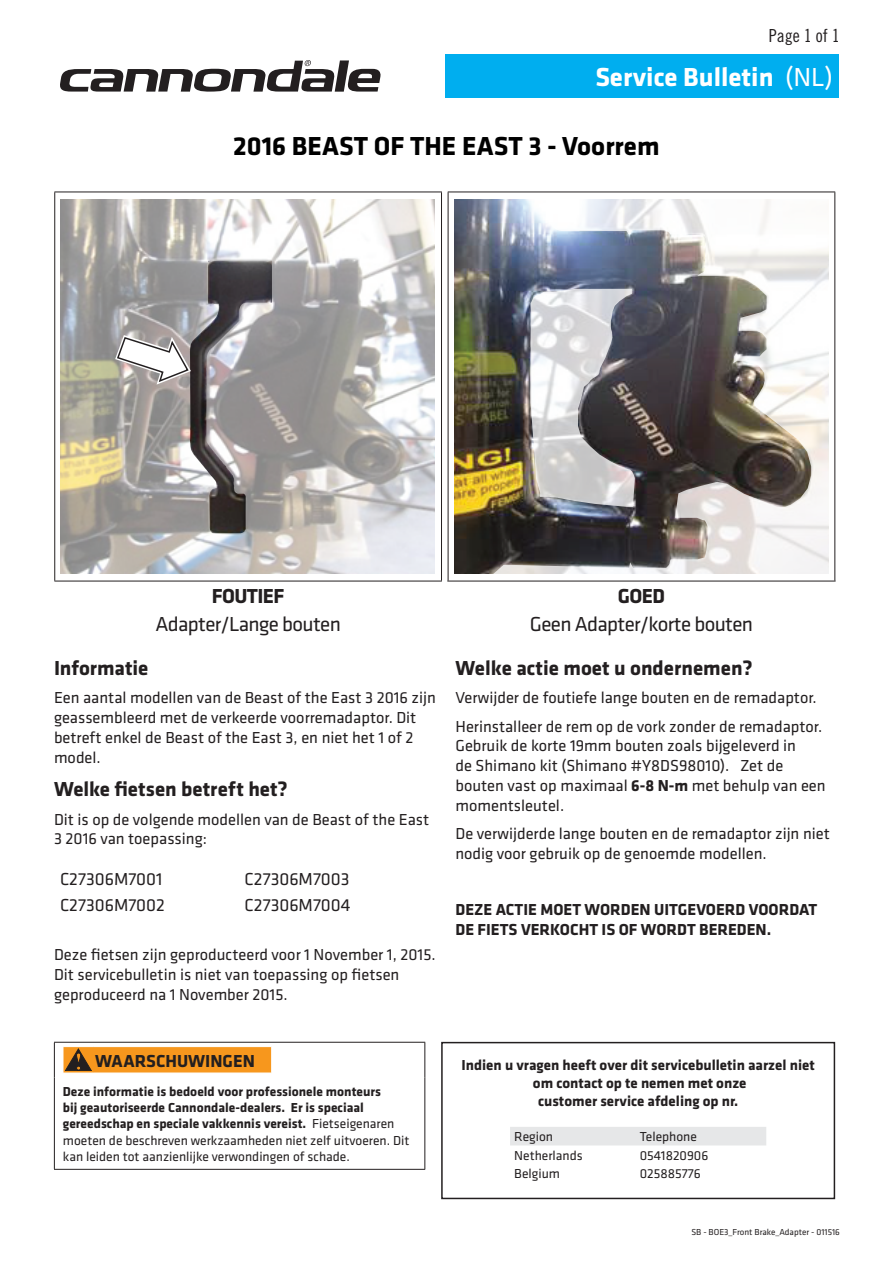
<style>
.page{position:relative;width:893px;height:1263px;background:#fff}
.page>*{position:absolute;margin:0;border:0;box-sizing:border-box;transform-origin:0 0}
.t1{font:700 27px "Klavika Basic";color:#000}
.t2{font:700 27px "Klavika Basic";color:#fff}
.TEXT_0{font:700 21px "Klavika Basic";color:#231f20}
.TEXT_0-2{font:21px "Klavika Basic";letter-spacing:-.03em;color:#231f20}
.TEXT_0-3{font:700 21px "Klavika Basic";letter-spacing:-.03em;color:#231f20}
.TEXT_0-4{font:18px "Klavika Basic";color:#231f20}
.ANSI_TEXT{font:700 18px "Klavika Basic";color:#231f20}
.t3{font:18px "Trade Gothic Cond Eighteen";color:#231f20}
.TEXT_0-5{font:16.5px/19.8px "Klavika Basic";color:#231f20}
.TEXT_0-6{font:700 16.5px/19.8px "Klavika Basic";color:#231f20}
.TEXT_0-7{font:700 15px/18px "Klavika Basic";color:#231f20;text-align:center}
.TEXT{font:700 13.5px/16.2px "Klavika Basic";color:#231f20}
.TEXT_0-8{font:13.5px "Klavika Basic";color:#231f20}
.TEXT_A{font:9px "Klavika Basic";color:#231f20}
.s1{font-weight:400}
.s2{font-weight:700}
</style>
<div class="page">
<div style="left:446px;top:54px;width:393px;height:43px;background:#00aeef"></div>
<svg style="left:60px;top:60px;width:321px;height:31px"></svg>
<hr style="left:54px;top:192px;width:388px;height:1px;background:#231f20">
<hr style="left:54px;top:192px;width:1px;height:389px;background:#231f20">
<hr style="left:441px;top:192px;width:1px;height:389px;background:#231f20">
<hr style="left:54px;top:581px;width:388px;height:1px;background:#231f20">
<img style="left:61px;top:199px;width:374px;height:375px">
<img style="left:189px;top:261px;width:83px;height:274px">
<svg style="left:112px;top:331px;width:82px;height:57px"></svg>
<hr style="left:448px;top:192px;width:387px;height:1px;background:#231f20">
<hr style="left:448px;top:192px;width:1px;height:389px;background:#231f20">
<hr style="left:834px;top:192px;width:1px;height:389px;background:#231f20">
<hr style="left:447px;top:581px;width:389px;height:1px;background:#231f20">
<img style="left:454px;top:199px;width:24px;height:375px">
<img style="left:478px;top:199px;width:350px;height:375px">
<svg style="left:531px;top:289px;width:104px;height:218px;background:#adacaf"></svg>
<hr style="left:54px;top:1042px;width:371px;height:1px;background:#231f20">
<hr style="left:54px;top:1042px;width:1px;height:35px;background:#231f20">
<hr style="left:424px;top:1042px;width:1px;height:35px;background:#231f20">
<hr style="left:54px;top:1077px;width:1px;height:92px;background:#231f20">
<hr style="left:424px;top:1077px;width:1px;height:92px;background:#231f20">
<hr style="left:54px;top:1169px;width:371px;height:1px;background:#231f20">
<svg style="left:63px;top:1046px;width:209px;height:27px;background:#ec972b"></svg>
<div style="left:510px;top:1127px;width:256px;height:18px;background:#e6e7e8"></div>
<div style="left:441px;top:1042px;width:394px;height:157px;border:2px solid #231f20"></div>
<p class="t3" style="left:769px;top:25px;width:72px">Page 1 of 1</p>
<p class="t2" style="left:595px;top:57px;width:239px">Service Bulletin <span class="s1">(NL)</span></p>
<p class="t1" style="left:233px;top:126px;width:428px">2016 BEAST OF THE EAST 3 - Voorrem</p>
<p class="TEXT_0-3" style="left:212px;top:581px;width:74px">FOUTIEF</p>
<p class="TEXT_0-2" style="left:155px;top:610px;width:187px">Adapter/Lange bouten</p>
<p class="TEXT_0" style="left:54px;top:653px;width:96px">Informatie</p>
<p class="TEXT_0-5" style="left:54px;top:687px;width:383px">Een aantal modellen van de Beast of the East 3 2016 zijn geassembleerd met de verkeerde voorremadaptor. Dit betreft enkel de Beast of the East 3, en niet het 1 of 2 model.</p>
<p class="TEXT_0" style="left:54px;top:774px;width:235px">Welke fietsen betreft het?</p>
<p class="TEXT_0-5" style="left:54px;top:809px;width:377px">Dit is op de volgende modellen van de Beast of the East<br>3 2016 van toepassing:</p>
<p class="TEXT_0-4" style="left:60px;top:867px;width:104px">C27306M7001</p>
<p class="TEXT_0-4" style="left:245px;top:867px;width:106px">C27306M7003</p>
<p class="TEXT_0-4" style="left:60px;top:893px;width:106px">C27306M7002</p>
<p class="TEXT_0-4" style="left:245px;top:893px;width:107px">C27306M7004</p>
<p class="TEXT_0-5" style="left:54px;top:944px;width:383px">Deze fietsen zijn geproducteerd voor 1 November 1, 2015.<br>Dit servicebulletin is niet van toepassing op fietsen geproduceerd na 1 November 2015.</p>
<p class="ANSI_TEXT" style="left:95px;top:1047px;width:161px">WAARSCHUWINGEN</p>
<p class="TEXT" style="left:63px;top:1083px;width:348px">Deze informatie is bedoeld voor professionele monteurs<br>bij geautoriseerde Cannondale-dealers. Er is speciaal gereedschap en speciale vakkennis vereist. <span class="s1">Fietseigenaren moeten de beschreven werkzaamheden niet zelf uitvoeren. Dit kan leiden tot aanzienlijke verwondingen of schade.</span></p>
<p class="TEXT_0" style="left:618px;top:581px;width:49px">GOED</p>
<p class="TEXT_0-2" style="left:530px;top:610px;width:225px">Geen Adapter/korte bouten</p>
<p class="TEXT_0" style="left:455px;top:653px;width:299px">Welke actie moet u ondernemen?</p>
<p class="TEXT_0-5" style="left:455px;top:687px;width:363px">Verwijder de foutiefe lange bouten en de remadaptor.</p>
<p class="TEXT_0-5" style="left:455px;top:716px;width:372px">Herinstalleer de rem op de vork zonder de remadaptor.<br>Gebruik de korte 19mm bouten zoals bijgeleverd in<br>de Shimano kit (Shimano #Y8DS98010). Zet de bouten vast op maximaal <span class="s2">6-8 N-m</span> met behulp van een momentsleutel.</p>
<p class="TEXT_0-5" style="left:455px;top:823px;width:376px">De verwijderde lange bouten en de remadaptor zijn niet nodig voor gebruik op de genoemde modellen.</p>
<p class="TEXT_0-6" style="left:455px;top:899px;width:363px">DEZE ACTIE MOET WORDEN UITGEVOERD VOORDAT<br>DE FIETS VERKOCHT IS OF WORDT BEREDEN.</p>
<p class="TEXT_0-7" style="left:461px;top:1055px;width:355px">Indien u vragen heeft over dit servicebulletin aarzel niet om contact op te nemen met onze<br>customer service afdeling op nr.</p>
<p class="TEXT_0-8" style="left:514px;top:1128px;width:40px">Region</p>
<p class="TEXT_0-8" style="left:640px;top:1128px;width:59px">Telephone</p>
<p class="TEXT_0-8" style="left:514px;top:1146px;width:70px">Netherlands</p>
<p class="TEXT_0-8" style="left:640px;top:1146px;width:70px">0541820906</p>
<p class="TEXT_0-8" style="left:514px;top:1165px;width:47px">Belgium</p>
<p class="TEXT_0-8" style="left:640px;top:1165px;width:62px">025885776</p>
<p class="TEXT_A" style="left:691px;top:1226px;width:150px">SB - BOE3_Front Brake_Adapter - 011516</p>
</div>
